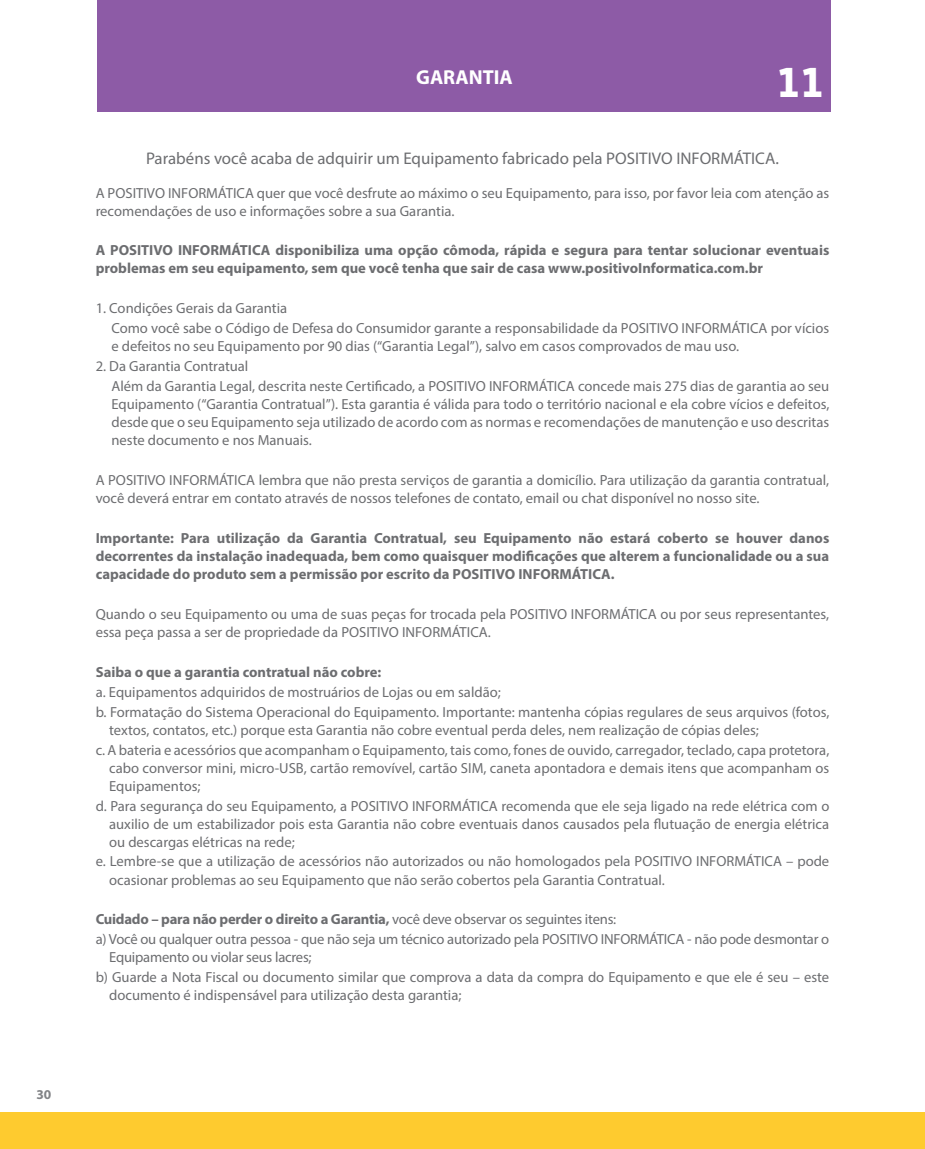
<style>
.page{position:relative;width:925px;height:1149px;background:#fff}
.page>*{position:absolute;margin:0;border:0;box-sizing:border-box;transform-origin:0 0}
.t1{font:700 45px "Klavika";color:#fff}
.t2{font:700 20.25px "Myriad Pro";color:#fff}
.t3{font:16.88px "Myriad Pro";color:#6c6d70}
.t4{font:14.62px/18px "Myriad Pro";color:#6c6d70}
.t5{font:700 14.62px/18px "Myriad Pro";color:#6c6d70}
.t6{font:700 13.5px "Myriad Pro";color:#818386}
.s1{font-weight:700}
</style>
<div class="page">
<div style="left:0;top:1111px;width:925px;height:37px;background:#fecb2f"></div>
<div style="left:97px;top:0;width:733px;height:112px;background:#8d5ba6"></div>
<p class="t6" style="left:36px;top:1085px;width:16px">30</p>
<h2 class="t2" style="left:416px;top:64px;width:98px">GARANTIA</h2>
<h1 class="t1" style="left:777px;top:57px;width:49px">11</h1>
<p class="t3" style="left:146px;top:147px;width:634px">Parabéns você acaba de adquirir um Equipamento fabricado pela POSITIVO INFORMÁTICA.</p>
<p class="t4" style="left:96px;top:183px;width:735px">A POSITIVO INFORMÁTICA quer que você desfrute ao máximo o seu Equipamento, para isso, por favor leia com atenção as recomendações de uso e informações sobre a sua Garantia.</p>
<p class="t5" style="left:96px;top:241px;width:735px">A POSITIVO INFORMÁTICA disponibiliza uma opção cômoda, rápida e segura para tentar solucionar eventuais problemas em seu equipamento, sem que você tenha que sair de casa www.positivoInformatica.com.br</p>
<p class="t4" style="left:111px;top:298px;width:719px;line-height:20px;text-indent:-16px">1. Condições Gerais da Garantia<br>Como você sabe o Código de Defesa do Consumidor garante a responsabilidade da POSITIVO INFORMÁTICA por vícios</p>
<p class="t4" style="left:111px;top:337px;width:629px">e defeitos no seu Equipamento por 90 dias (“Garantia Legal”), salvo em casos comprovados de mau uso.</p>
<p class="t4" style="left:111px;top:356px;width:719px;line-height:20px;text-indent:-16px">2. Da Garantia Contratual<br>Além da Garantia Legal, descrita neste Certificado, a POSITIVO INFORMÁTICA concede mais 275 dias de garantia ao seu</p>
<p class="t4" style="left:111px;top:395px;width:719px;text-align:justify">Equipamento (“Garantia Contratual”). Esta garantia é válida para todo o território nacional e ela cobre vícios e defeitos, desde que o seu Equipamento seja utilizado de acordo com as normas e recomendações de manutenção e uso descritas neste documento e nos Manuais.</p>
<p class="t4" style="left:96px;top:471px;width:735px">A POSITIVO INFORMÁTICA lembra que não presta serviços de garantia a domicílio. Para utilização da garantia contratual, você deverá entrar em contato através de nossos telefones de contato, email ou chat disponível no nosso site.</p>
<p class="t5" style="left:96px;top:528px;width:735px;text-align:justify">Importante: Para utilização da Garantia Contratual, seu Equipamento não estará coberto se houver danos decorrentes da instalação inadequada, bem como quaisquer modificações que alterem a funcionalidade ou a sua capacidade do produto sem a permissão por escrito da POSITIVO INFORMÁTICA.</p>
<p class="t4" style="left:96px;top:604px;width:735px">Quando o seu Equipamento ou uma de suas peças for trocada pela POSITIVO INFORMÁTICA ou por seus representantes, essa peça passa a ser de propriedade da POSITIVO INFORMÁTICA.</p>
<p class="t5" style="left:96px;top:662px;width:287px">Saiba o que a garantia contratual não cobre:</p>
<p class="t4" style="left:96px;top:681px;width:735px;line-height:20px">a. Equipamentos adquiridos de mostruários de Lojas ou em saldão;<br>b. Formatação do Sistema Operacional do Equipamento. Importante: mantenha cópias regulares de seus arquivos (fotos,</p>
<p class="t4" style="left:96px;top:719px;width:735px;line-height:20px;text-indent:13px">textos, contatos, etc.) porque esta Garantia não cobre eventual perda deles, nem realização de cópias deles;<br>c. A bateria e acessórios que acompanham o Equipamento, tais como, fones de ouvido, carregador, teclado, capa protetora,</p>
<p class="t4" style="left:109px;top:758px;width:721px">cabo conversor mini, micro-USB, cartão removível, cartão SIM, caneta apontadora e demais itens que acompanham os<br>Equipamentos;</p>
<p class="t4" style="left:109px;top:796px;width:722px;text-align:justify;text-indent:-13px">d. Para segurança do seu Equipamento, a POSITIVO INFORMÁTICA recomenda que ele seja ligado na rede elétrica com o auxilio de um estabilizador pois esta Garantia não cobre eventuais danos causados pela flutuação de energia elétrica ou descargas elétricas na rede;</p>
<p class="t4" style="left:109px;top:852px;width:721px;text-indent:-13px">e. Lembre-se que a utilização de acessórios não autorizados ou não homologados pela POSITIVO INFORMÁTICA – pode ocasionar problemas ao seu Equipamento que não serão cobertos pela Garantia Contratual.</p>
<p class="t4" style="left:96px;top:908px;width:735px;line-height:20px"><span class="s1">Cuidado – para não perder o direito a Garantia,</span> você deve observar os seguintes itens:<br>a) Você ou qualquer outra pessoa - que não seja um técnico autorizado pela POSITIVO INFORMÁTICA - não pode desmontar o</p>
<p class="t4" style="left:96px;top:946px;width:735px;line-height:20px;text-indent:13px">Equipamento ou violar seus lacres;<br>b) Guarde a Nota Fiscal ou documento similar que comprova a data da compra do Equipamento e que ele é seu – este</p>
<p class="t4" style="left:109px;top:985px;width:354px">documento é indispensável para utilização desta garantia;</p>
</div>
